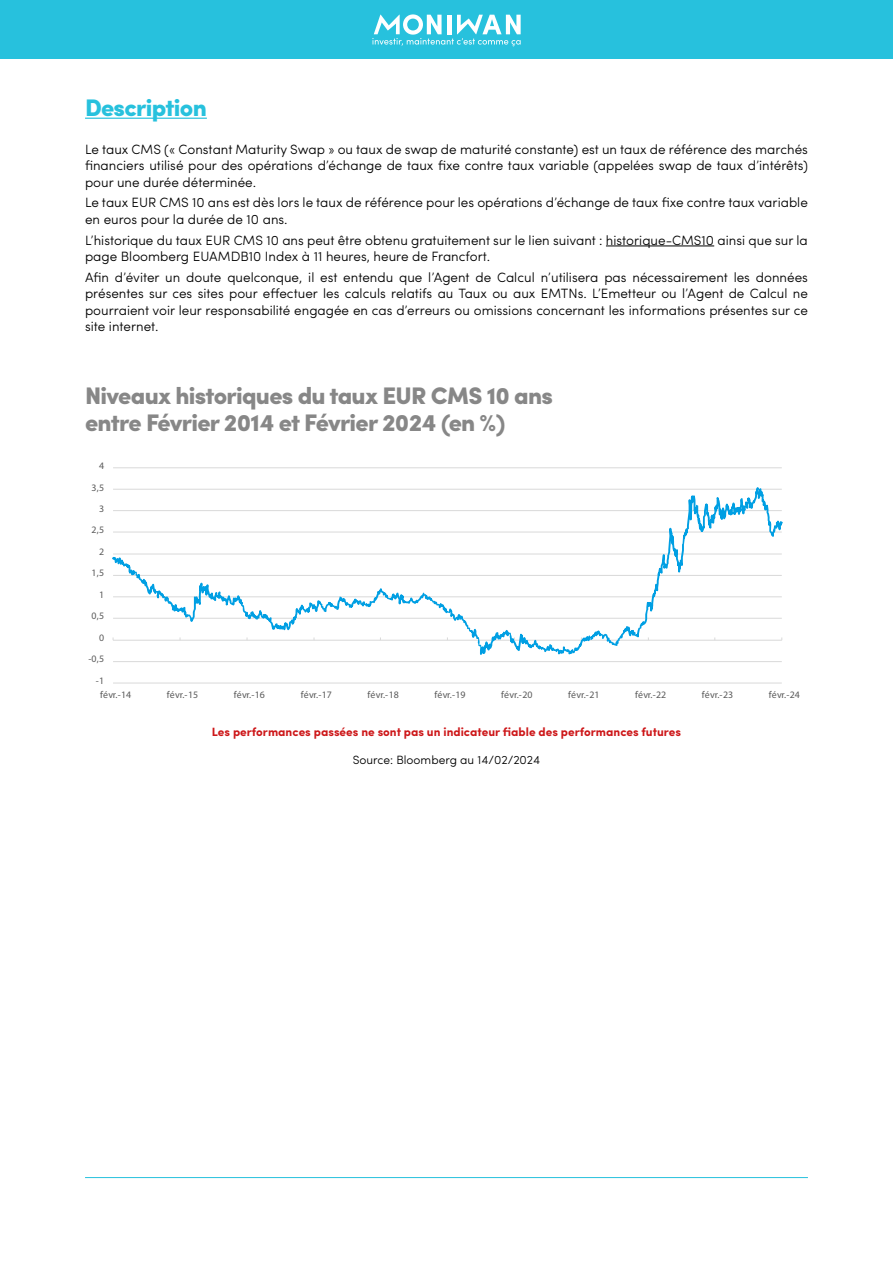
<style>
.page{position:relative;width:893px;height:1263px;background:#fff}
.page>*{position:absolute;margin:0;border:0;box-sizing:border-box;transform-origin:0 0}
.t1{font:900 24px/27px "Sofia Pro";letter-spacing:-.03em;color:#878787}
.t2{font:900 24px "Sofia Pro";letter-spacing:-.03em;color:#27c1dd}
.t3{font:300 13.5px/16.5px "Sofia Pro";color:#000;text-align:justify}
.t4{font:700 12px "Sofia Pro";color:#cd1719}
.t5{font:300 12px "Sofia Pro";color:#000}
.t6{font:9.9px/21.5px "Myriad Pro";color:#5a5a5a;text-align:right}
</style>
<div class="page">
<hr style="left:85px;top:118px;width:122px;height:1px;background:#27c1dd">
<hr style="left:606px;top:246px;width:108px;height:1px;background:#000">
<hr style="left:85px;top:1177px;width:723px;height:1px;background:#27c1dd">
<div style="left:0;top:0;width:893px;height:58px;background:#27c1dd"></div>
<svg style="left:372px;top:14px;width:149px;height:32px"></svg>
<hr style="left:113px;top:683px;width:669px;height:1px;background:#d9d9d9">
<hr style="left:113px;top:661px;width:669px;height:1px;background:#d9d9d9">
<hr style="left:113px;top:467px;width:669px;height:1px;background:#d9d9d9">
<svg style="left:113px;top:487px;width:669px;height:168px"></svg>
<h1 class="t2" style="left:85px;top:88px;width:123px">Description</h1>
<p class="t3" style="left:85px;top:140px;width:724px">Le taux CMS (« Constant Maturity Swap » ou taux de swap de maturité constante) est un taux de référence des marchés financiers utilisé pour des opérations d’échange de taux fixe contre taux variable (appelées swap de taux d’intérêts) pour une durée déterminée.</p>
<p class="t3" style="left:85px;top:193px;width:724px">Le taux EUR CMS 10 ans est dès lors le taux de référence pour les opérations d’échange de taux fixe contre taux variable en euros pour la durée de 10 ans.</p>
<p class="t3" style="left:85px;top:231px;width:724px">L’historique du taux EUR CMS 10 ans peut être obtenu gratuitement sur le lien suivant : historique-CMS10 ainsi que sur la page Bloomberg EUAMDB10 Index à 11 heures, heure de Francfort.</p>
<p class="t3" style="left:85px;top:268px;width:724px">Afin d’éviter un doute quelconque, il est entendu que l’Agent de Calcul n’utilisera pas nécessairement les données présentes sur ces sites pour effectuer les calculs relatifs au Taux ou aux EMTNs. L’Emetteur ou l’Agent de Calcul ne pourraient voir leur responsabilité engagée en cas d’erreurs ou omissions concernant les informations présentes sur ce site internet.</p>
<h1 class="t1" style="left:85px;top:381px;width:470px">Niveaux historiques du taux EUR CMS 10 ans entre Février 2014 et Février 2024 (en %)</h1>
<p class="t6" style="left:88px;top:455px;width:17px">4<br>3,5<br>3<br>2,5<br>2<br>1,5<br>1<br>0,5<br>0 -0,5 -1</p>
<p class="t6" style="left:100px;top:684px;width:33px">févr.-14</p>
<p class="t6" style="left:167px;top:684px;width:33px">févr.-15</p>
<p class="t6" style="left:234px;top:684px;width:33px">févr.-16</p>
<p class="t6" style="left:301px;top:684px;width:33px">févr.-17</p>
<p class="t6" style="left:368px;top:684px;width:33px">févr.-18</p>
<p class="t6" style="left:434px;top:684px;width:33px">févr.-19</p>
<p class="t6" style="left:501px;top:684px;width:33px">févr.-20</p>
<p class="t6" style="left:568px;top:684px;width:33px">févr.-21</p>
<p class="t6" style="left:635px;top:684px;width:33px">févr.-22</p>
<p class="t6" style="left:702px;top:684px;width:33px">févr.-23</p>
<p class="t6" style="left:769px;top:684px;width:33px">févr.-24</p>
<p class="t4" style="left:212px;top:723px;width:471px">Les performances passées ne sont pas un indicateur fiable des performances futures</p>
<p class="t5" style="left:353px;top:751px;width:189px">Source: Bloomberg au 14/02/2024</p>
</div>
